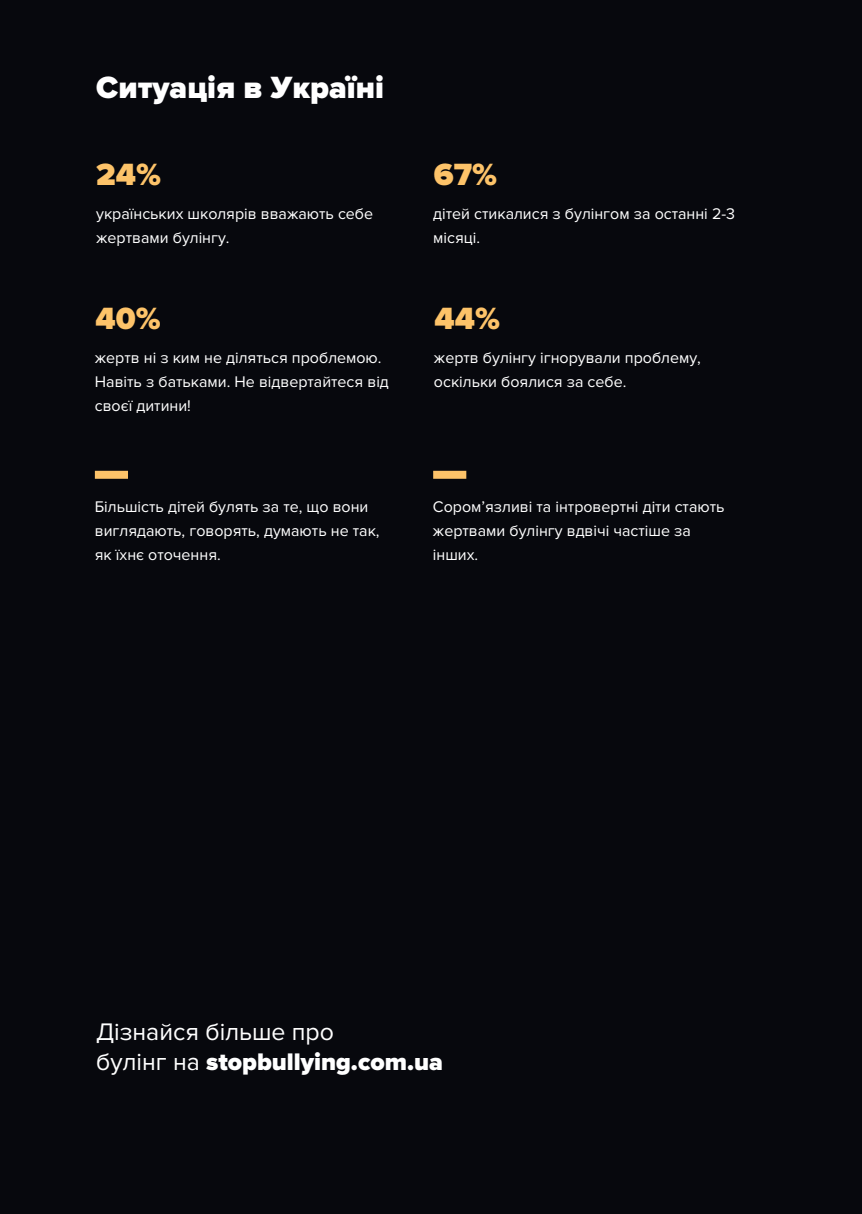
<style>
.page{position:relative;width:862px;height:1214px;background:#fff}
.page>*{position:absolute;margin:0;border:0;box-sizing:border-box;transform-origin:0 0}
.t1{font:900 31.8px "Proxima Nova";color:#fff}
.t2{font:900 31.8px "Proxima Nova";color:#fdc369}
.t3{font:24.8px/30px "Proxima Nova";color:#fff}
.t4{font:16px/24px "Proxima Nova";color:#fff}
.s1{font-weight:900}
</style>
<div class="page">
<div style="left:0;top:0;width:862px;height:1213px;background:#07080d"></div>
<div style="left:95px;top:470px;width:33px;height:8px;background:#fdc369"></div>
<div style="left:433px;top:470px;width:33px;height:8px;background:#fdc369"></div>
<h1 class="t1" style="left:96px;top:69px;width:289px">Ситуація в Україні</h1>
<h1 class="t2" style="left:96px;top:156px;width:66px">24%</h1>
<p class="t4" style="left:96px;top:202px;width:278px">українських школярів вважають себе жертвами булінгу.</p>
<h1 class="t2" style="left:96px;top:300px;width:67px">40%</h1>
<p class="t4" style="left:95px;top:346px;width:295px">жертв ні з ким не діляться проблемою.<br>Навіть з батьками. Не відвертайтеся від своєї дитини!</p>
<h1 class="t2" style="left:434px;top:156px;width:65px">67%</h1>
<p class="t4" style="left:433px;top:202px;width:303px">дітей стикалися з булінгом за останні 2-3 місяці.</p>
<h1 class="t2" style="left:434px;top:300px;width:67px">44%</h1>
<p class="t4" style="left:434px;top:346px;width:268px">жертв булінгу ігнорували проблему, оскільки боялися за себе.</p>
<p class="t4" style="left:95px;top:495px;width:286px">Більшість дітей булять за те, що вони виглядають, говорять, думають не так, як їхнє оточення.</p>
<p class="t4" style="left:433px;top:495px;width:293px">Сором’язливі та інтровертні діти стають жертвами булінгу вдвічі частіше за інших.</p>
<h2 class="t3" style="left:96px;top:1016px;width:348px">Дізнайся більше про<br>булінг на <span class="s1">stopbullying.com.ua</span></h2>
</div>
